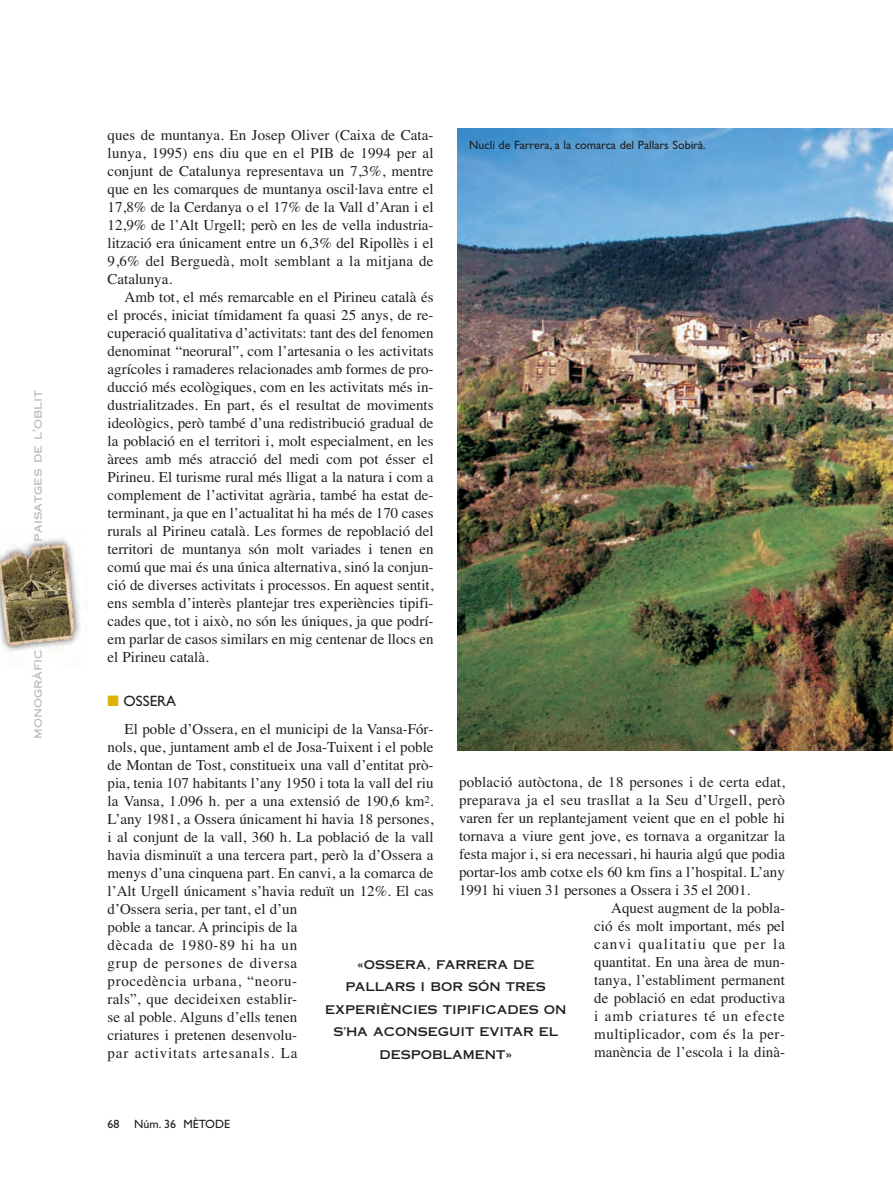
<style>
.page{position:relative;width:893px;height:1191px;background:#fff}
.page>*{position:absolute;margin:0;border:0;box-sizing:border-box;transform-origin:0 0}
.t1{font:15px/18px "Times";color:#231f20;text-align:justify}
.t2{font:15px "Times";letter-spacing:.02em;color:#231f20}
.t3{font:15px "Times";letter-spacing:.03em;color:#231f20}
.t4{font:15px "Times";letter-spacing:.075em;color:#231f20}
.t5{font:15px "Times";letter-spacing:.06em;color:#231f20}
.t6{font:15px "Gill Sans";color:#231f20}
.t7{font:12px/22.5px "Copperplate Thirty One AB";color:#231f20;text-align:center}
.t8{font:12px "Gill Sans";color:#231f20}
.t9{font:12px "Copperplate Thirty One AB";color:#bcbdc0}
.s1{color:#deb308}
</style>
<div class="page">
<img style="left:0;top:538px;width:81px;height:113px">
<img style="left:457px;top:128px;width:436px;height:623px">
<p class="t9" style="left:31px;top:542px;width:153px;rotate:-90deg">paisatges de l’oblit</p>
<p class="t9" style="left:31px;top:739px;width:91px;rotate:-90deg">monogràfic</p>
<p class="t1" style="left:108px;top:127px;width:327px">ques de muntanya. En Josep Oliver (Caixa de Cata&shy;lunya, 1995) ens diu que en el PIB de 1994 per al conjunt de Catalunya representava un 7,3%, mentre que en les comarques de muntanya oscil·lava entre el 17,8% de la Cerdanya o el 17% de la Vall d’Aran i el 12,9% de l’Alt Urgell; però en les de vella industria&shy;lització era únicament entre un 6,3% del Ripollès i el 9,6% del Berguedà, molt semblant a la mitjana de Catalunya.</p>
<p class="t1" style="left:108px;top:289px;width:327px;text-indent:17px">Amb tot, el més remarcable en el Pirineu català és el procés, iniciat tímidament fa quasi 25 anys, de re&shy;cuperació qualitativa d’activitats: tant des del fenomen denominat “neorural”, com l’artesania o les activitats agrícoles i ramaderes relacionades amb formes de pro&shy;ducció més ecològiques, com en les activitats més in&shy;dustrialitzades. En part, és el resultat de moviments ideològics, però també d’una redistribució gradual de la població en el territori i, molt especialment, en les àrees amb més atracció del medi com pot ésser el Pirineu. El turisme rural més lligat a la natura i com a complement de l’activitat agrària, també ha estat de&shy;terminant, ja que en l’actualitat hi ha més de 170 cases rurals al Pirineu català. Les formes de repoblació del territori de muntanya són molt variades i tenen en comú que mai és una única alternativa, sinó la conjun&shy;ció de diverses activitats i processos. En aquest sentit, ens sembla d’interès plantejar tres experiències tipifi&shy;cades que, tot i això, no són les úniques, ja que podrí&shy;em parlar de casos similars en mig centenar de llocs en el Pirineu català.</p>
<p class="t6" style="left:108px;top:695px;width:70px"><span class="s1">■</span> OSSERA</p>
<p class="t1" style="left:108px;top:721px;width:327px;text-align:left;text-indent:17px">El poble d’Ossera, en el municipi de la Vansa-Fór&shy;nols, que, juntament amb el de Josa-Tuixent i el poble de Montan de Tost, constitueix una vall d’entitat prò&shy;pia, tenia 107 habitants l’any 1950 i tota la vall del riu la Vansa, 1.096 h. per a una extensió de 190,6 km<sup>2</sup>.<br>L’any 1981, a Ossera únicament hi havia 18 persones, i al conjunt de la vall, 360 h. La població de la vall havia disminuït a una tercera part, però la d’Ossera a menys d’una cinquena part. En canvi, a la comarca de l’Alt Urgell únicament s’havia reduït un 12%. El cas d’Ossera seria, per tant, el d’un<br>poble a tancar. A principis de la<br>dècada de 1980-89 hi ha un<br>grup de persones de diversa<br>procedència urbana, “neoru-<br>rals”, que decideixen establir-<br>se al poble. Alguns d’ells tenen<br>criatures i pretenen desenvolu-<br>par activitats artesanals. La</p>
<p class="t8" style="left:469px;top:140px;width:238px">Nucli de Farrera, a la comarca del Pallars Sobirà.</p>
<p class="t1" style="left:459px;top:774px;width:327px">població autòctona, de 18 persones i de certa edat,</p>
<p class="t2" style="left:459px;top:794px;width:327px">preparava ja el seu trasllat a la Seu d’Urgell, però</p>
<p class="t1" style="left:459px;top:810px;width:327px">varen fer un replantejament veient que en el poble hi</p>
<p class="t1" style="left:459px;top:828px;width:327px">tornava a viure gent jove, es tornava a organitzar la</p>
<p class="t1" style="left:459px;top:846px;width:328px">festa major i, si era necessari, hi hauria algú que podia</p>
<p class="t1" style="left:459px;top:864px;width:327px">portar-los amb cotxe els 60 km fins a l’hospital. L’any</p>
<p class="t1" style="left:459px;top:882px;width:293px">1991 hi viuen 31 persones a Ossera i 35 el 2001.</p>
<p class="t1" style="left:611px;top:900px;width:175px">Aquest augment de la pobla-</p>
<p class="t1" style="left:594px;top:918px;width:192px">ció és molt important, més pel</p>
<p class="t4" style="left:594px;top:938px;width:192px">canvi qualitatiu que per la</p>
<p class="t1" style="left:594px;top:954px;width:192px">quantitat. En una àrea de mun-</p>
<p class="t1" style="left:594px;top:972px;width:192px">tanya, l’establiment permanent</p>
<p class="t1" style="left:594px;top:990px;width:192px">de població en edat productiva</p>
<p class="t5" style="left:594px;top:1010px;width:192px">i amb criatures té un efecte</p>
<p class="t3" style="left:594px;top:1028px;width:192px">multiplicador, com és la per-</p>
<p class="t1" style="left:594px;top:1044px;width:192px">manència de l’escola i la dinà-</p>
<p class="t7" style="left:325px;top:953px;width:243px">«OSSERA, FARRERA DE<br>PALLARS I BOR SÓN TRES<br>EXPERIÈNCIES TIPIFICADES ON<br>S’HA ACONSEGUIT EVITAR EL<br>DESPOBLAMENT»</p>
<p class="t8" style="left:108px;top:1120px;width:124px">68 Núm. 36 MÈTODE</p>
</div>
